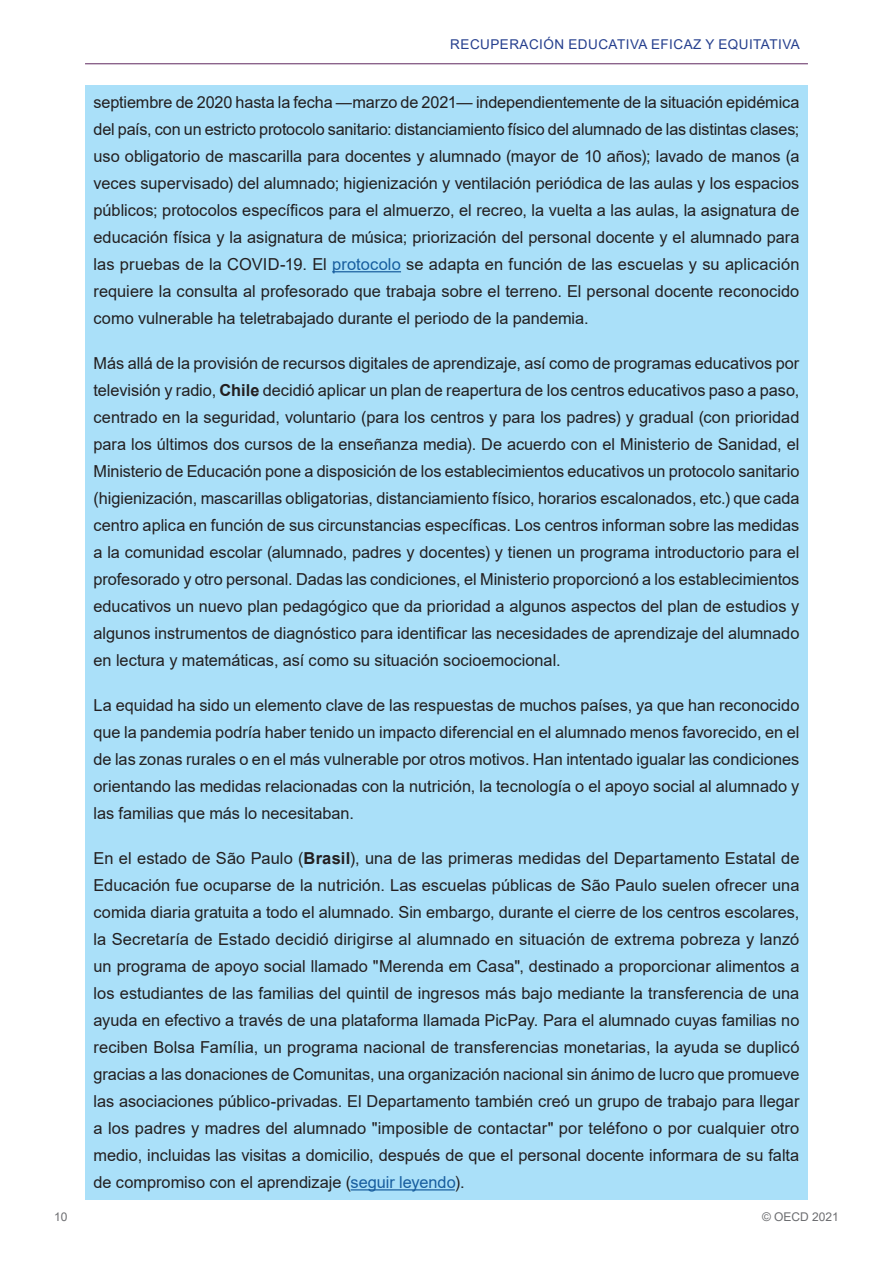
<style>
.page{position:relative;width:893px;height:1263px;background:#fff}
.page>*{position:absolute;margin:0;border:0;box-sizing:border-box;transform-origin:0 0}
.Box_heading{font:16.5px/27px "Arial";color:#231f20;text-align:justify}
.roulette{font:13.5px "Arial";letter-spacing:.035em;color:#253f8e}
.t1{font:12px "Arial";color:#6c6d70}
.s1{color:#175d9e}
.s2{font-weight:700}
</style>
<div class="page">
<hr style="left:85px;top:63px;width:723px;height:1px;background:#5f2860">
<div style="left:85px;top:85px;width:723px;height:1114px;background:#aae0f9"></div>
<hr style="left:332px;top:271px;width:69px;height:1px;background:#175d9e">
<hr style="left:351px;top:1189px;width:104px;height:1px;background:#175d9e">
<p class="roulette" style="left:450px;top:35px;width:351px">RECUPERACIÓN EDUCATIVA EFICAZ Y EQUITATIVA</p>
<p class="Box_heading" style="left:94px;top:89px;width:707px">septiembre de 2020 hasta la fecha —marzo de 2021— independientemente de la situación epidémica del país, con un estricto protocolo sanitario: distanciamiento físico del alumnado de las distintas clases; uso obligatorio de mascarilla para docentes y alumnado (mayor de 10 años); lavado de manos (a veces supervisado) del alumnado; higienización y ventilación periódica de las aulas y los espacios públicos; protocolos específicos para el almuerzo, el recreo, la vuelta a las aulas, la asignatura de educación física y la asignatura de música; priorización del personal docente y el alumnado para las pruebas de la COVID-19. El <span class="s1">protocolo</span> se adapta en función de las escuelas y su aplicación requiere la consulta al profesorado que trabaja sobre el terreno. El personal docente reconocido como vulnerable ha teletrabajado durante el periodo de la pandemia.</p>
<p class="Box_heading" style="left:94px;top:350px;width:707px">Más allá de la provisión de recursos digitales de aprendizaje, así como de programas educativos por televisión y radio, <span class="s2">Chile</span> decidió aplicar un plan de reapertura de los centros educativos paso a paso, centrado en la seguridad, voluntario (para los centros y para los padres) y gradual (con prioridad para los últimos dos cursos de la enseñanza media). De acuerdo con el Ministerio de Sanidad, el Ministerio de Educación pone a disposición de los establecimientos educativos un protocolo sanitario (higienización, mascarillas obligatorias, distanciamiento físico, horarios escalonados, etc.) que cada centro aplica en función de sus circunstancias específicas. Los centros informan sobre las medidas a la comunidad escolar (alumnado, padres y docentes) y tienen un programa introductorio para el profesorado y otro personal. Dadas las condiciones, el Ministerio proporcionó a los establecimientos educativos un nuevo plan pedagógico que da prioridad a algunos aspectos del plan de estudios y algunos instrumentos de diagnóstico para identificar las necesidades de aprendizaje del alumnado en lectura y matemáticas, así como su situación socioemocional.</p>
<p class="Box_heading" style="left:94px;top:692px;width:707px">La equidad ha sido un elemento clave de las respuestas de muchos países, ya que han reconocido que la pandemia podría haber tenido un impacto diferencial en el alumnado menos favorecido, en el de las zonas rurales o en el más vulnerable por otros motivos. Han intentado igualar las condiciones orientando las medidas relacionadas con la nutrición, la tecnología o el apoyo social al alumnado y las familias que más lo necesitaban.</p>
<p class="Box_heading" style="left:94px;top:845px;width:707px">En el estado de São Paulo (<span class="s2">Brasil</span>), una de las primeras medidas del Departamento Estatal de Educación fue ocuparse de la nutrición. Las escuelas públicas de São Paulo suelen ofrecer una comida diaria gratuita a todo el alumnado. Sin embargo, durante el cierre de los centros escolares, la Secretaría de Estado decidió dirigirse al alumnado en situación de extrema pobreza y lanzó un programa de apoyo social llamado "Merenda em Casa", destinado a proporcionar alimentos a los estudiantes de las familias del quintil de ingresos más bajo mediante la transferencia de una ayuda en efectivo a través de una plataforma llamada PicPay. Para el alumnado cuyas familias no reciben Bolsa Família, un programa nacional de transferencias monetarias, la ayuda se duplicó gracias a las donaciones de Comunitas, una organización nacional sin ánimo de lucro que promueve las asociaciones público-privadas. El Departamento también creó un grupo de trabajo para llegar a los padres y madres del alumnado "imposible de contactar" por teléfono o por cualquier otro medio, incluidas las visitas a domicilio, después de que el personal docente informara de su falta de compromiso con el aprendizaje (<span class="s1">seguir leyendo</span>).</p>
<p class="t1" style="left:54px;top:1208px;width:15px">10</p>
<p class="t1" style="left:762px;top:1208px;width:78px">© OECD 2021</p>
</div>
